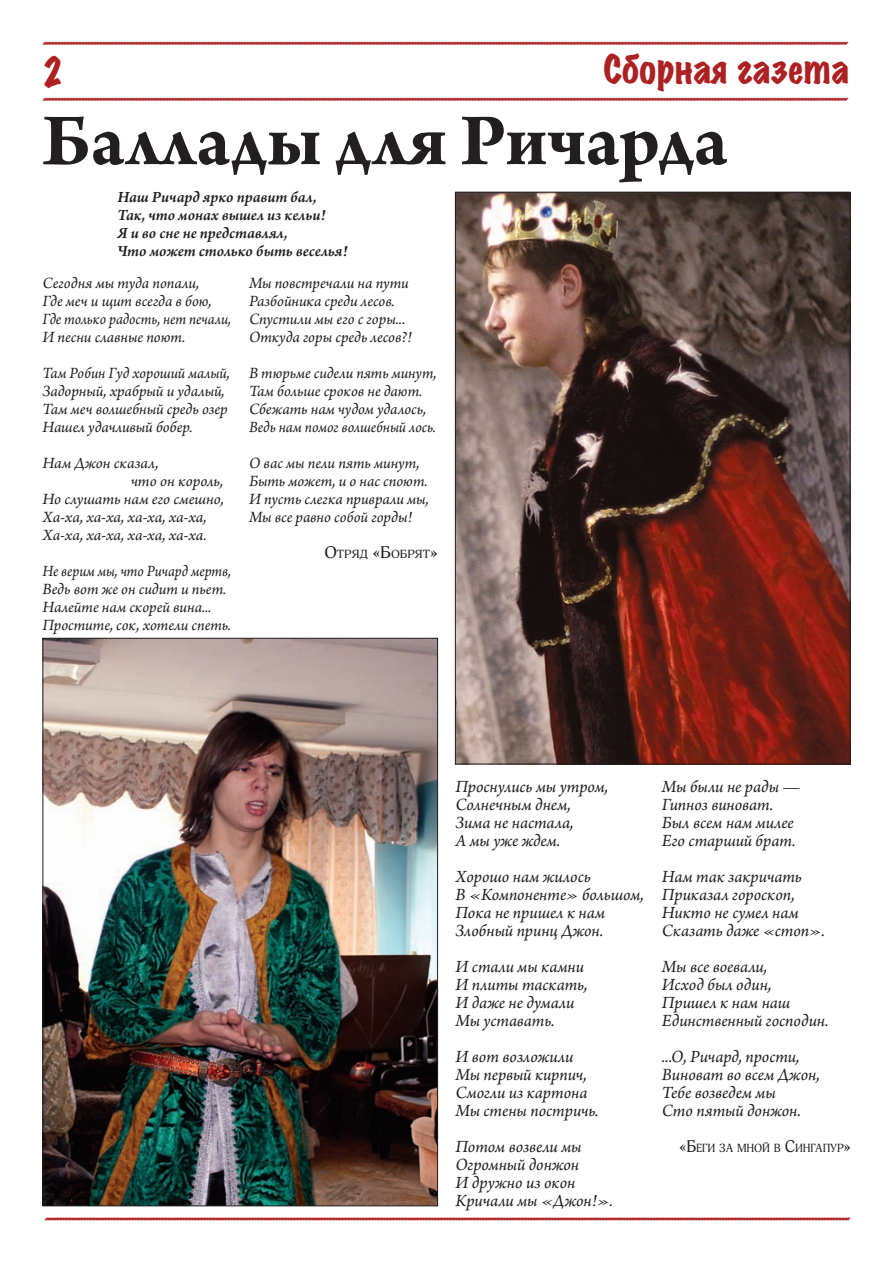
<style>
.page{position:relative;width:893px;height:1263px;background:#fff}
.page>*{position:absolute;margin:0;border:0;box-sizing:border-box;transform-origin:0 0}
.t1{font:700 78px "Arno Pro";color:#231f20}
.t2{font:expanded 35.85px "Marker Felt";color:#ae2123;scale:.94 1}
.t3{font:expanded 35.85px "Marker Felt";color:#ae2123;scale:.87 1}
.t4{font:italic 18px/18px "Arno Pro";letter-spacing:-.005em;color:#231f20}
.t5{font:italic 16.5px/18px "Arno Pro";letter-spacing:-.005em;color:#231f20}
.t6{font:italic 600 16.5px/18px "Arno Pro";letter-spacing:-.005em;color:#231f20}
.t7{font:italic 16.5px/18px "Arno Pro";letter-spacing:-.005em;color:#231f20;scale:.92 1}
.t8{font:italic 16.5px/18px "Arno Pro";letter-spacing:-.005em;color:#231f20;scale:.96 1}
.t9{font:11.55px "Adonis";color:#231f20}
.t10{font:11.55px "Adonis";color:#231f20;scale:1.1 1}
.s1{font-size:16.5px}
</style>
<div class="page">
<svg style="left:42px;top:41px;width:807px;height:4px;background:#cc7677"></svg>
<svg style="left:42px;top:97px;width:807px;height:4px;background:#cd7677"></svg>
<svg style="left:44px;top:1217px;width:807px;height:4px;background:#cc7677"></svg>
<img style="left:45px;top:640px;width:391px;height:564px">
<img style="left:457px;top:194px;width:391px;height:568px">
<h2 class="t3" style="left:43px;top:46px;width:25px">2</h2>
<h2 class="t2" style="left:604px;top:43px;width:263px">Сборная газета</h2>
<h1 class="t1" style="left:43px;top:95px;width:687px">Баллады для Ричарда</h1>
<p class="t6" style="left:118px;top:189px;width:232px">Наш Ричард ярко правит бал,<br>Так, что монах вышел из кельи!<br>Я и во сне не представлял,<br>Что может столько быть веселья!</p>
<p class="t5" style="left:43px;top:275px;width:190px">Сегодня мы туда попали,<br>Где меч и щит всегда в бою,<br>Где только радость, нет печали,<br>И песни славные поют.</p>
<p class="t8" style="left:43px;top:365px;width:197px">Там Робин Гуд хороший малый,<br>Задорный, храбрый и удалый,<br>Там меч волшебный средь озер<br>Нашел удачливый бобер.</p>
<p class="t5" style="left:43px;top:455px;width:117px">Нам Джон сказал,</p>
<p class="t5" style="left:131px;top:473px;width:94px">что он король,</p>
<p class="t5" style="left:43px;top:491px;width:183px">Но слушать нам его смешно,</p>
<p class="t5" style="left:43px;top:509px;width:166px">Ха-ха, ха-ха, ха-ха, ха-ха,</p>
<p class="t5" style="left:43px;top:527px;width:166px">Ха-ха, ха-ха, ха-ха, ха-ха.</p>
<p class="t7" style="left:43px;top:563px;width:206px">Не верим мы, что Ричард мертв,<br>Ведь вот же он сидит и пьет.<br>Налейте нам скорей вина...<br>Простите, сок, хотели спеть.</p>
<p class="t5" style="left:249px;top:275px;width:164px">Мы повстречали на пути<br>Разбойника среди лесов.<br>Спустили мы его с горы...<br>Откуда горы средь лесов?!</p>
<p class="t5" style="left:249px;top:365px;width:189px">В тюрьме сидели пять минут,<br>Там больше сроков не дают.<br>Сбежать нам чудом удалось,<br>Ведь нам помог волшебный лось.</p>
<p class="t5" style="left:249px;top:455px;width:181px">О вас мы пели пять минут,<br>Быть может, и о нас споют.<br>И пусть слегка приврали мы,<br>Мы все равно собой горды!</p>
<p class="t10" style="left:324px;top:547px;width:104px"><span class="s1">О</span>тряд <span class="s1">«Б</span>обрят<span class="s1">»</span></p>
<p class="t4" style="left:455px;top:779px;width:154px">Проснулись мы утром,<br>Солнечным днем,<br>Зима не настала,<br>А мы уже ждем.</p>
<p class="t4" style="left:455px;top:869px;width:190px">Хорошо нам жилось<br>В «Компоненте» большом,<br>Пока не пришел к нам<br>Злобный принц Джон.</p>
<p class="t4" style="left:455px;top:959px;width:134px">И стали мы камни<br>И плиты таскать,<br>И даже не думали<br>Мы уставать.</p>
<p class="t4" style="left:455px;top:1049px;width:145px">И вот возложили<br>Мы первый кирпич,<br>Смогли из картона<br>Мы стены постричь.</p>
<p class="t4" style="left:455px;top:1139px;width:159px">Потом возвели мы<br>Огромный донжон<br>И дружно из окон<br>Кричали мы «Джон!».</p>
<p class="t4" style="left:662px;top:779px;width:140px">Мы были не рады —<br>Гипноз виноват.<br>Был всем нам милее<br>Его старший брат.</p>
<p class="t4" style="left:662px;top:869px;width:164px">Нам так закричать<br>Приказал гороскоп,<br>Никто не сумел нам<br>Сказать даже «стоп».</p>
<p class="t4" style="left:662px;top:959px;width:168px">Мы все воевали,<br>Исход был один,<br>Пришел к нам наш<br>Единственный господин.</p>
<p class="t4" style="left:662px;top:1049px;width:159px">...О, Ричард, прости,<br>Виноват во всем Джон,<br>Тебе возведем мы<br>Сто пятый донжон.</p>
<p class="t9" style="left:679px;top:1141px;width:173px"><span class="s1">«Б</span>еги за мной в <span class="s1">С</span>ингапур<span class="s1">»</span></p>
</div>
